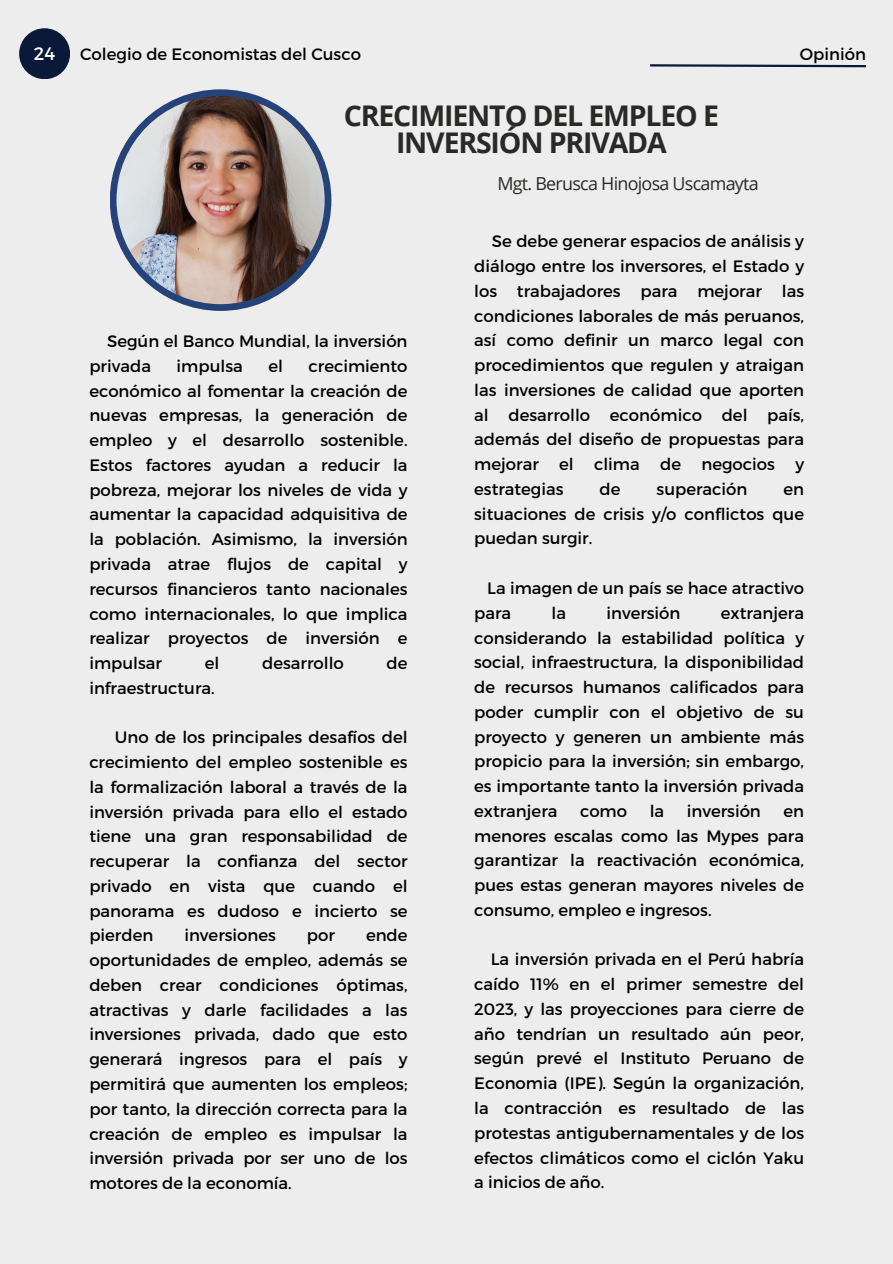
<style>
.page{position:relative;width:893px;height:1264px;background:#fff}
.page>*{position:absolute;margin:0;border:0;box-sizing:border-box;transform-origin:0 0}
.t1{font:700 28.5px/27px "Open Sans";letter-spacing:-.04em;color:#292927;text-align:center}
.t2{font:18px "Montserrat";color:#fff}
.t3{font:17.85px "Open Sans";letter-spacing:-.04em;color:#292927}
.t4{font:16.5px/24.8px "Montserrat";color:#000;text-align:justify}
</style>
<div class="page">
<div style="left:0;top:0;width:892px;height:1263px;background:#ededed"></div>
<div style="left:110px;top:89px;width:221px;height:222px;background:#254378;border-radius:50%"></div>
<img style="left:116px;top:96px;width:208px;height:208px;border-radius:50%">
<div style="left:19px;top:28px;width:51px;height:51px;background:#0a1937;border-radius:50%"></div>
<svg style="left:650px;top:64px;width:216px;height:4px"></svg>
<p class="t2" style="left:34px;top:42px;width:23px">24</p>
<p class="t4" style="left:80px;top:41px;width:282px">Colegio de Economistas del Cusco</p>
<p class="t4" style="left:799px;top:41px;width:68px">Opinión</p>
<h1 class="t1" style="left:344px;top:102px;width:377px">CRECIMIENTO DEL EMPLEO E<br>INVERSIÓN PRIVADA</h1>
<p class="t3" style="left:497px;top:171px;width:263px">Mgt. Berusca Hinojosa Uscamayta</p>
<p class="t4" style="left:89px;top:328px;width:320px;text-indent:18px">Según el Banco Mundial, la inversión privada</p>
<p class="t4" style="left:89px;top:353px;width:320px;text-indent:219px">crecimiento económico al fomentar la creación de nuevas empresas, la generación de empleo y el desarrollo sostenible.<br>Estos factores ayudan a reducir la pobreza, mejorar los niveles de vida y aumentar la capacidad adquisitiva de la población. Asimismo, la inversión privada atrae flujos de capital y recursos financieros tanto nacionales como internacionales, lo que implica realizar proyectos de inversión e impulsar</p>
<p class="t4" style="left:176px;top:353px;width:68px">impulsa</p>
<p class="t4" style="left:268px;top:353px;width:16px">el</p>
<p class="t4" style="left:205px;top:650px;width:16px">el</p>
<p class="t4" style="left:262px;top:650px;width:83px">desarrollo</p>
<p class="t4" style="left:386px;top:650px;width:22px">de</p>
<p class="t4" style="left:89px;top:674px;width:127px">infraestructura.</p>
<p class="t4" style="left:89px;top:724px;width:320px;text-indent:25px">Uno de los principales desafíos del crecimiento del empleo sostenible es la formalización laboral a través de la inversión privada para ello el estado tiene una gran responsabilidad de recuperar la confianza del sector privado en vista que cuando el panorama es dudoso e incierto se pierden</p>
<p class="t4" style="left:184px;top:922px;width:93px">inversiones</p>
<p class="t4" style="left:307px;top:922px;width:30px">por</p>
<p class="t4" style="left:89px;top:922px;width:320px;text-indent:277px">ende oportunidades de empleo, además se deben crear condiciones óptimas, atractivas y darle facilidades a las inversiones privada, dado que esto generará ingresos para el país y permitirá que aumenten los empleos; por tanto, la dirección correcta para la creación de empleo es impulsar la inversión privada por ser uno de los motores de la economía.</p>
<p class="t4" style="left:474px;top:228px;width:331px;text-indent:18px">Se debe generar espacios de análisis y diálogo entre los inversores, el Estado y los trabajadores para mejorar las condiciones laborales de más peruanos, así como definir un marco legal con procedimientos que regulen y atraigan las inversiones de calidad que aporten al desarrollo económico del país, además del diseño de propuestas para mejorar el clima de negocios y estrategias</p>
<p class="t4" style="left:599px;top:476px;width:22px">de</p>
<p class="t4" style="left:656px;top:476px;width:92px">superación</p>
<p class="t4" style="left:474px;top:476px;width:331px;text-indent:309px">en situaciones de crisis y/o conflictos que puedan surgir.</p>
<p class="t4" style="left:474px;top:575px;width:331px;text-indent:13px">La imagen de un país se hace atractivo para</p>
<p class="t4" style="left:551px;top:599px;width:16px">la</p>
<p class="t4" style="left:606px;top:599px;width:76px">inversión</p>
<p class="t4" style="left:474px;top:599px;width:331px;text-indent:246px">extranjera considerando la estabilidad política y social, infraestructura, la disponibilidad de recursos humanos calificados para poder cumplir con el objetivo de su proyecto y generen un ambiente más propicio para la inversión; sin embargo, es importante tanto la inversión privada extranjera</p>
<p class="t4" style="left:580px;top:797px;width:49px">como</p>
<p class="t4" style="left:649px;top:797px;width:16px">la</p>
<p class="t4" style="left:686px;top:797px;width:76px">inversión</p>
<p class="t4" style="left:474px;top:797px;width:331px;text-indent:309px">en menores escalas como las Mypes para garantizar la reactivación económica, pues estas generan mayores niveles de consumo, empleo e ingresos.</p>
<p class="t4" style="left:474px;top:946px;width:331px;text-indent:16px">La inversión privada en el Perú habría caído 11% en el primer semestre del 2023, y las proyecciones para cierre de año tendrían un resultado aún peor, según prevé el Instituto Peruano de Economia (IPE). Según la organización, la contracción es resultado de las protestas antigubernamentales y de los efectos climáticos como el ciclón Yaku a inicios de año.</p>
</div>
